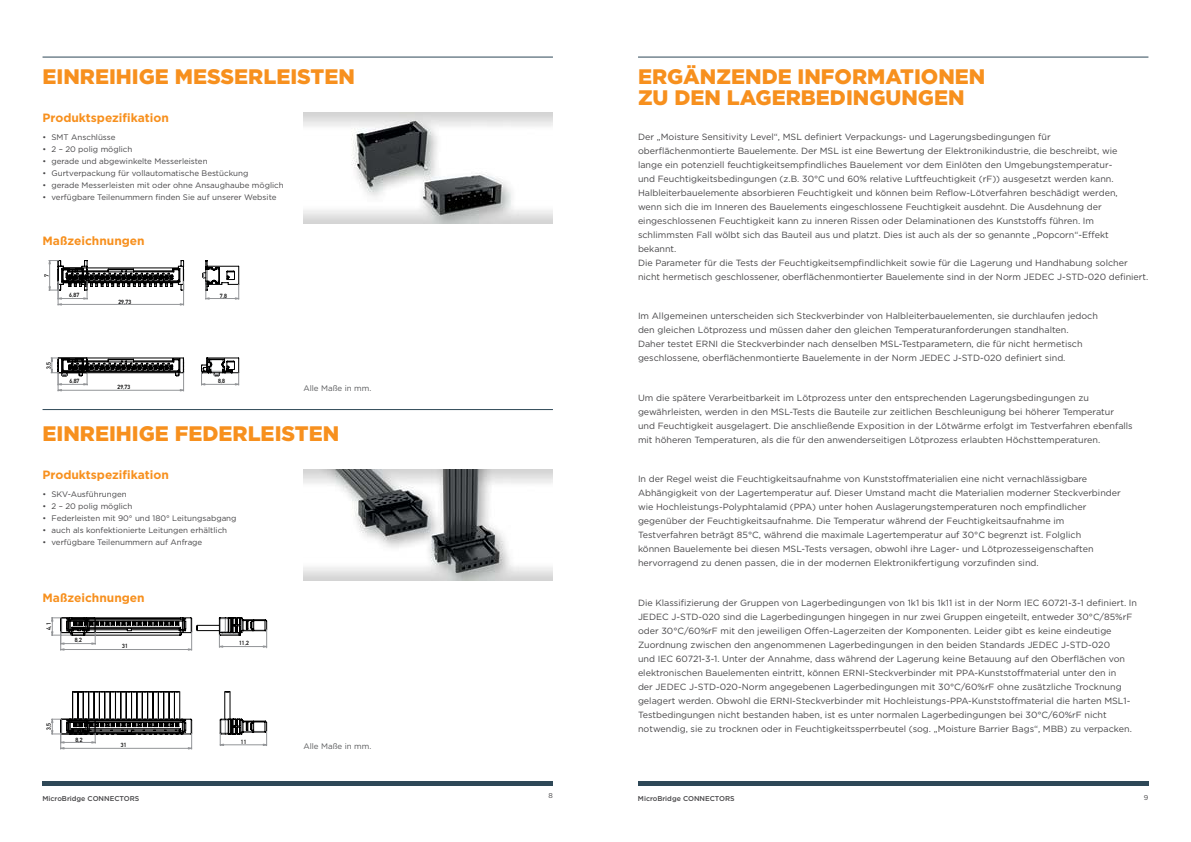
<style>
.page{position:relative;width:1191px;height:842px;background:#fff}
.page>*{position:absolute;margin:0;border:0;box-sizing:border-box;transform-origin:0 0}
.t1{font:900 21px/21px "Gotham";color:#f7901e}
.t2{font:700 12px "Gotham";color:#f7901e}
.t3{font:9px/14px "Gotham";color:#464547}
.t4{font:8px "Gotham";color:#464547}
.t5{font:8px "Gotham";color:#58595b}
.t6{font:500 7px "Gotham";color:#464547}
.t7{font:7px "Gotham";color:#464547}
.t8{font:6px "DIN Mittelschrift LT";color:#000}
</style>
<div class="page">
<img style="left:303px;top:112px;width:250px;height:112px">
<svg style="left:49px;top:260px;width:190px;height:131px"></svg>
<img style="left:303px;top:469px;width:250px;height:111px">
<svg style="left:51px;top:617px;width:216px;height:132px"></svg>
<hr style="left:638px;top:781px;width:510px;height:4px;background:#2e4857">
<hr style="left:43px;top:781px;width:510px;height:4px;background:#2e4857">
<hr style="left:638px;top:57px;width:510px;height:1px;background:#2e4857">
<hr style="left:43px;top:57px;width:510px;height:1px;background:#2e4857">
<hr style="left:43px;top:409px;width:510px;height:1px;background:#2e4857">
<h1 class="t1" style="left:43px;top:66px;width:314px">EINREIHIGE MESSERLEISTEN</h1>
<h2 class="t2" style="left:43px;top:110px;width:128px">Produktspezifikation</h2>
<p class="t4" style="left:43px;top:132px;width:75px">• SMT Anschlüsse</p>
<p class="t4" style="left:43px;top:144px;width:91px">• 2 – 20 polig möglich</p>
<p class="t4" style="left:43px;top:156px;width:167px">• gerade und abgewinkelte Messerleisten</p>
<p class="t4" style="left:43px;top:168px;width:207px">• Gurtverpackung für vollautomatische Bestückung</p>
<p class="t4" style="left:43px;top:180px;width:243px">• gerade Messerleisten mit oder ohne Ansaughaube möglich</p>
<p class="t4" style="left:43px;top:192px;width:235px">• verfügbare Teilenummern finden Sie auf unserer Website</p>
<h2 class="t2" style="left:43px;top:233px;width:104px">Maßzeichnungen</h2>
<p class="t8" style="left:43px;top:277px;width:4px;rotate:-90deg">7</p>
<p class="t8" style="left:69px;top:292px;width:12px">6,87</p>
<p class="t8" style="left:45px;top:369px;width:9px;rotate:-90deg">3,5</p>
<p class="t8" style="left:69px;top:378px;width:12px">6,87</p>
<p class="t8" style="left:118px;top:298px;width:14px">29,73</p>
<p class="t8" style="left:117px;top:384px;width:14px">29,73</p>
<p class="t8" style="left:220px;top:292px;width:9px">7,8</p>
<p class="t8" style="left:218px;top:377px;width:9px">8,8</p>
<p class="t5" style="left:303px;top:383px;width:69px">Alle Maße in mm.</p>
<h1 class="t1" style="left:43px;top:422px;width:298px">EINREIHIGE FEDERLEISTEN</h1>
<h2 class="t2" style="left:43px;top:467px;width:128px">Produktspezifikation</h2>
<p class="t4" style="left:43px;top:489px;width:86px">• SKV-Ausführungen</p>
<p class="t4" style="left:43px;top:501px;width:91px">• 2 – 20 polig möglich</p>
<p class="t4" style="left:43px;top:513px;width:195px">• Federleisten mit 90° und 180° Leitungsabgang</p>
<p class="t4" style="left:43px;top:525px;width:186px">• auch als konfektionierte Leitungen erhältlich</p>
<p class="t4" style="left:43px;top:537px;width:161px">• verfügbare Teilenummern auf Anfrage</p>
<h2 class="t2" style="left:43px;top:590px;width:104px">Maßzeichnungen</h2>
<p class="t8" style="left:45px;top:630px;width:9px;rotate:-90deg">4,1</p>
<p class="t8" style="left:75px;top:637px;width:9px">8,2</p>
<p class="t8" style="left:45px;top:730px;width:9px;rotate:-90deg">3,5</p>
<p class="t8" style="left:75px;top:736px;width:9px">8,2</p>
<p class="t8" style="left:122px;top:643px;width:7px">31</p>
<p class="t8" style="left:121px;top:741px;width:7px">31</p>
<p class="t8" style="left:239px;top:640px;width:12px">11,2</p>
<p class="t8" style="left:241px;top:738px;width:7px">11</p>
<p class="t5" style="left:303px;top:741px;width:69px">Alle Maße in mm.</p>
<h1 class="t1" style="left:638px;top:66px;width:349px">ERGÄNZENDE INFORMATIONEN<br>ZU DEN LAGERBEDINGUNGEN</h1>
<p class="t3" style="left:638px;top:130px;width:512px">Der „Moisture Sensitivity Level“, MSL definiert Verpackungs- und Lagerungsbedingungen für oberflächenmontierte Bauelemente. Der MSL ist eine Bewertung der Elektronikindustrie, die beschreibt, wie<br>lange ein potenziell feuchtigkeitsempfindliches Bauelement vor dem Einlöten den Umgebungstemperatur-<br>und Feuchtigkeitsbedingungen (z.B. 30°C und 60% relative Luftfeuchtigkeit (rF)) ausgesetzt werden kann.<br>Halbleiterbauelemente absorbieren Feuchtigkeit und können beim Reflow-Lötverfahren beschädigt werden,<br>wenn sich die im Inneren des Bauelements eingeschlossene Feuchtigkeit ausdehnt. Die Ausdehnung der eingeschlossenen Feuchtigkeit kann zu inneren Rissen oder Delaminationen des Kunststoffs führen. Im schlimmsten Fall wölbt sich das Bauteil aus und platzt. Dies ist auch als der so genannte „Popcorn“-Effekt bekannt.<br>Die Parameter für die Tests der Feuchtigkeitsempfindlichkeit sowie für die Lagerung und Handhabung solcher nicht hermetisch geschlossener, oberflächenmontierter Bauelemente sind in der Norm JEDEC J-STD-020 definiert.</p>
<p class="t3" style="left:638px;top:309px;width:461px">Im Allgemeinen unterscheiden sich Steckverbinder von Halbleiterbauelementen, sie durchlaufen jedoch den gleichen Lötprozess und müssen daher den gleichen Temperaturanforderungen standhalten.<br>Daher testet ERNI die Steckverbinder nach denselben MSL-Testparametern, die für nicht hermetisch geschlossene, oberflächenmontierte Bauelemente in der Norm JEDEC J-STD-020 definiert sind.</p>
<p class="t3" style="left:638px;top:390px;width:496px">Um die spätere Verarbeitbarkeit im Lötprozess unter den entsprechenden Lagerungsbedingungen zu gewährleisten, werden in den MSL-Tests die Bauteile zur zeitlichen Beschleunigung bei höherer Temperatur und Feuchtigkeit ausgelagert. Die anschließende Exposition in der Lötwärme erfolgt im Testverfahren ebenfalls mit höheren Temperaturen, als die für den anwenderseitigen Lötprozess erlaubten Höchsttemperaturen.</p>
<p class="t3" style="left:638px;top:472px;width:484px">In der Regel weist die Feuchtigkeitsaufnahme von Kunststoffmaterialien eine nicht vernachlässigbare Abhängigkeit von der Lagertemperatur auf. Dieser Umstand macht die Materialien moderner Steckverbinder wie Hochleistungs-Polyphtalamid (PPA) unter hohen Auslagerungstemperaturen noch empfindlicher gegenüber der Feuchtigkeitsaufnahme. Die Temperatur während der Feuchtigkeitsaufnahme im Testverfahren beträgt 85°C, während die maximale Lagertemperatur auf 30°C begrenzt ist. Folglich<br>können Bauelemente bei diesen MSL-Tests versagen, obwohl ihre Lager- und Lötprozesseigenschaften hervorragend zu denen passen, die in der modernen Elektronikfertigung vorzufinden sind.</p>
<p class="t3" style="left:638px;top:595px;width:500px">Die Klassifizierung der Gruppen von Lagerbedingungen von 1k1 bis 1k11 ist in der Norm IEC 60721-3-1 definiert. In JEDEC J-STD-020 sind die Lagerbedingungen hingegen in nur zwei Gruppen eingeteilt, entweder 30°C/85%rF oder 30°C/60%rF mit den jeweiligen Offen-Lagerzeiten der Komponenten. Leider gibt es keine eindeutige Zuordnung zwischen den angenommenen Lagerbedingungen in den beiden Standards JEDEC J-STD-020<br>und IEC 60721-3-1. Unter der Annahme, dass während der Lagerung keine Betauung auf den Oberflächen von elektronischen Bauelementen eintritt, können ERNI-Steckverbinder mit PPA-Kunststoffmaterial unter den in<br>der JEDEC J-STD-020-Norm angegebenen Lagerbedingungen mit 30°C/60%rF ohne zusätzliche Trocknung gelagert werden. Obwohl die ERNI-Steckverbinder mit Hochleistungs-PPA-Kunststoffmaterial die harten MSL1- Testbedingungen nicht bestanden haben, ist es unter normalen Lagerbedingungen bei 30°C/60%rF nicht notwendig, sie zu trocknen oder in Feuchtigkeitssperrbeutel (sog. „Moisture Barrier Bags“, MBB) zu verpacken.</p>
<p class="t6" style="left:43px;top:794px;width:98px">MicroBridge CONNECTORS</p>
<p class="t7" style="left:548px;top:791px;width:6px">8</p>
<p class="t6" style="left:638px;top:794px;width:98px">MicroBridge CONNECTORS</p>
<p class="t7" style="left:1144px;top:793px;width:6px">9</p>
</div>
